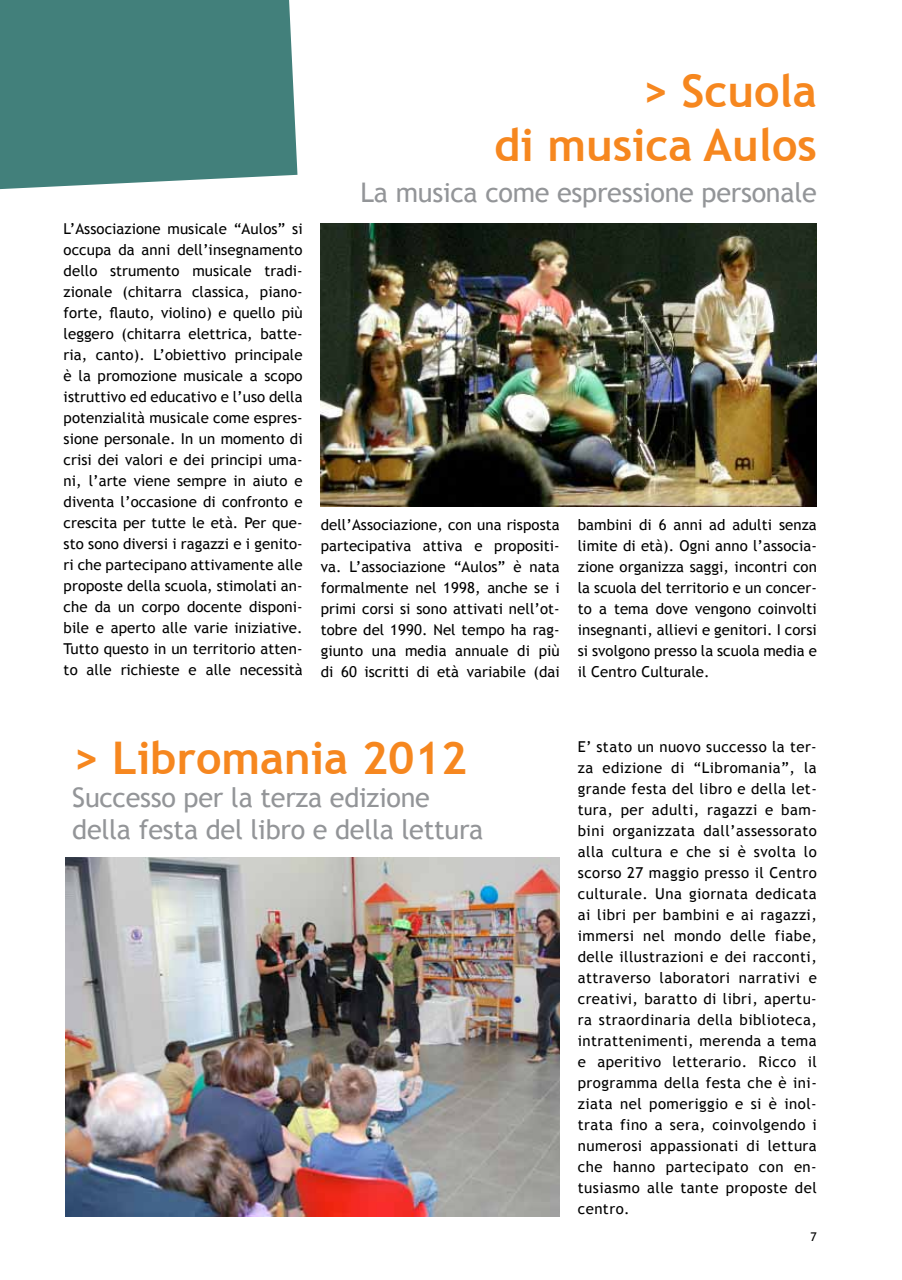
<style>
.page{position:relative;width:902px;height:1280px;background:#fff}
.page>*{position:absolute;margin:0;border:0;box-sizing:border-box;transform-origin:0 0}
.t1{font:700 45px/54px "Trebuchet MS";color:#f6871f;text-align:right}
.t2{font:27px/32.4px "Trebuchet MS";letter-spacing:-.01em;color:#939598}
.t3{font:15px/21px "Trebuchet MS";letter-spacing:.005em;color:#000;text-align:justify}
.t4{font:12px "Trebuchet MS";color:#000}
</style>
<div class="page">
<div style="left:0;top:0;width:297px;height:189px;background:#42807b"></div>
<img style="left:320px;top:223px;width:496px;height:283px">
<img style="left:65px;top:858px;width:494px;height:358px">
<p class="t3" style="left:64px;top:219px;width:240px">L’Associazione musicale “Aulos” si occupa da anni dell’insegnamento dello strumento musicale tradi&shy;zionale (chitarra classica, piano&shy;forte, flauto, violino) e quello più leggero (chitarra elettrica, batte&shy;ria, canto). L’obiettivo principale è la promozione musicale a scopo istruttivo ed educativo e l’uso della potenzialità musicale come espres&shy;sione personale. In un momento di crisi dei valori e dei principi uma&shy;ni, l’arte viene sempre in aiuto e diventa l’occasione di confronto e crescita per tutte le età. Per que&shy;sto sono diversi i ragazzi e i genito&shy;ri che partecipano attivamente alle proposte della scuola, stimolati an&shy;che da un corpo docente disponi&shy;bile e aperto alle varie iniziative.<br>Tutto questo in un territorio atten&shy;to alle richieste e alle necessità</p>
<h1 class="t1" style="left:494px;top:64px;width:324px">&gt; Scuola<br>di musica Aulos</h1>
<h2 class="t2" style="left:360px;top:176px;width:457px">La musica come espressione personale</h2>
<p class="t3" style="left:321px;top:514px;width:240px">dell’Associazione, con una risposta partecipativa attiva e propositi&shy;va. L’associazione “Aulos” è nata formalmente nel 1998, anche se i primi corsi si sono attivati nell’ot&shy;tobre del 1990. Nel tempo ha rag&shy;giunto una media annuale di più di 60 iscritti di età variabile (dai</p>
<p class="t3" style="left:577px;top:514px;width:240px">bambini di 6 anni ad adulti senza limite di età). Ogni anno l’associa&shy;zione organizza saggi, incontri con la scuola del territorio e un concer&shy;to a tema dove vengono coinvolti insegnanti, allievi e genitori. I corsi si svolgono presso la scuola media e il Centro Culturale.</p>
<h1 class="t1" style="left:72px;top:731px;width:396px">&gt; Libromania 2012</h1>
<h2 class="t2" style="left:72px;top:781px;width:412px">Successo per la terza edizione della festa del libro e della lettura</h2>
<p class="t3" style="left:577px;top:736px;width:240px">E’ stato un nuovo successo la ter&shy;za edizione di “Libromania”, la grande festa del libro e della let&shy;tura, per adulti, ragazzi e bam&shy;bini organizzata dall’assessorato alla cultura e che si è svolta lo scorso 27 maggio presso il Centro culturale. Una giornata dedicata ai libri per bambini e ai ragazzi, immersi nel mondo delle fiabe, delle illustrazioni e dei racconti, attraverso laboratori narrativi e creativi, baratto di libri, apertu&shy;ra straordinaria della biblioteca, intrattenimenti, merenda a tema e aperitivo letterario. Ricco il programma della festa che è ini&shy;ziata nel pomeriggio e si è inol&shy;trata fino a sera, coinvolgendo i numerosi appassionati di lettura che hanno partecipato con en&shy;tusiasmo alle tante proposte del centro.</p>
<p class="t4" style="left:810px;top:1230px;width:8px">7</p>
</div>
